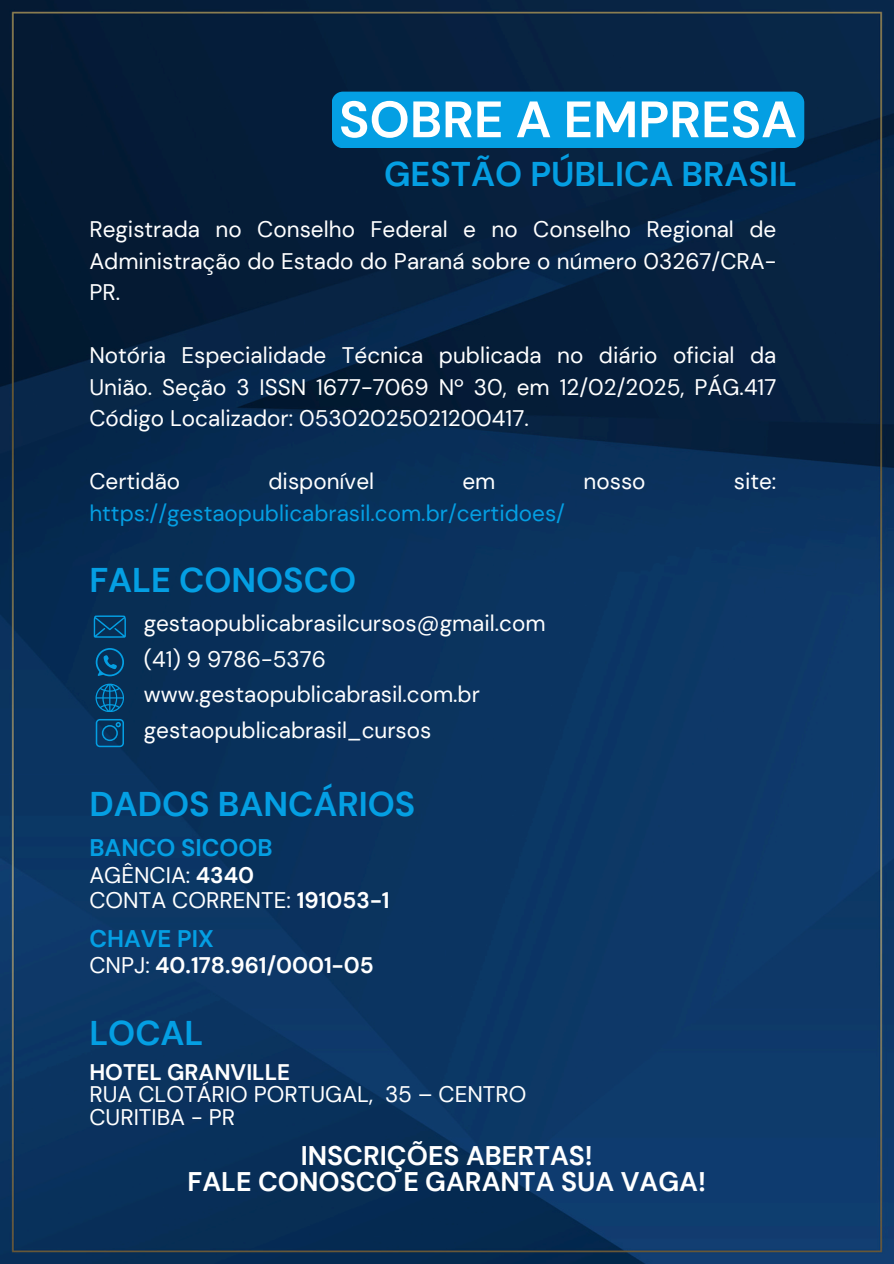
<style>
.page{position:relative;width:894px;height:1264px;background:#fff}
.page>*{position:absolute;margin:0;border:0;box-sizing:border-box;transform-origin:0 0}
.t1{font:700 51px "DM Sans";color:#fff}
.t2{font:700 34.2px "DM Sans";color:#049fe3}
.t3{font:700 26.85px "DM Sans";color:#fff}
.t4{font:700 24px "DM Sans";color:#049fe3}
.t5{font:22.5px/31.5px "DM Sans";color:#fff;text-align:justify}
.t6{font:22.5px "DM Sans";color:#049fe3}
.t7{font:700 22.5px "DM Sans";color:#fff}
.s1{font-weight:700}
.s2{font-weight:400}
</style>
<div class="page">
<img style="left:0;top:0;width:893px;height:1263px">
<div style="left:331px;top:92px;width:473px;height:56px;background:#049fe3;border-radius:11px"></div>
<svg style="left:94px;top:615px;width:32px;height:22px"></svg>
<svg style="left:96px;top:648px;width:28px;height:28px"></svg>
<svg style="left:95px;top:683px;width:29px;height:28px"></svg>
<svg style="left:96px;top:719px;width:28px;height:28px"></svg>
<p class="t1" style="left:339px;top:87px;width:459px">SOBRE A EMPRESA</p>
<p class="t2" style="left:384px;top:152px;width:414px">GESTÃO PÚBLICA BRASIL</p>
<h1 class="t5" style="left:89px;top:214px;width:688px">Registrada no Conselho Federal e no Conselho Regional de Administração do Estado do Paraná sobre o número 03267/CRA-PR.</h1>
<h2 class="t5" style="left:89px;top:340px;width:688px">Notória Especialidade Técnica publicada no diário oficial da União. Seção 3 ISSN 1677-7069 Nº 30, em 12/02/2025, PÁG.417<br>Código Localizador: 05302025021200417.</h2>
<p class="t5" style="left:89px;top:466px;width:92px">Certidão</p>
<p class="t5" style="left:268px;top:466px;width:107px">disponível</p>
<p class="t5" style="left:462px;top:466px;width:34px">em</p>
<p class="t5" style="left:583px;top:466px;width:64px">nosso</p>
<p class="t5" style="left:733px;top:466px;width:44px">site:</p>
<p class="t6" style="left:89px;top:498px;width:477px">https://gestaopublicabrasil.com.br/certidoes/</p>
<h2 class="t2" style="left:89px;top:557px;width:268px">FALE CONOSCO</h2>
<p class="t5" style="left:144px;top:607px;width:403px">gestaopublicabrasilcursos@gmail.com</p>
<p class="t5" style="left:144px;top:643px;width:184px">(41) 9 9786-5376</p>
<p class="t5" style="left:144px;top:679px;width:337px">www.gestaopublicabrasil.com.br</p>
<p class="t5" style="left:144px;top:714px;width:289px">gestaopublicabrasil_cursos</p>
<p class="t2" style="left:89px;top:782px;width:327px">DADOS BANCÁRIOS</p>
<p class="t4" style="left:89px;top:832px;width:185px">BANCO SICOOB</p>
<p class="t5" style="left:89px;top:859px;width:166px">AGÊNCIA: <span class="s1">4340</span></p>
<p class="t5" style="left:89px;top:884px;width:302px">CONTA CORRENTE: <span class="s1">191053-1</span></p>
<h2 class="t4" style="left:89px;top:922px;width:126px">CHAVE PIX</h2>
<p class="t7" style="left:89px;top:951px;width:286px"><span class="s2">CNPJ:</span> 40.178.961/0001-05</p>
<p class="t2" style="left:89px;top:1010px;width:116px">LOCAL</p>
<p class="t5" style="left:89px;top:1060px;width:438px;line-height:22.5px"><span class="s1">HOTEL GRANVILLE<br></span>RUA CLOTÁRIO PORTUGAL, 35 – CENTRO</p>
<p class="t5" style="left:89px;top:1101px;width:147px">CURITIBA - PR</p>
<p class="t3" style="left:300px;top:1138px;width:294px">INSCRIÇÕES ABERTAS!</p>
<h2 class="t3" style="left:187px;top:1164px;width:520px">FALE CONOSCO E GARANTA SUA VAGA!</h2>
</div>
